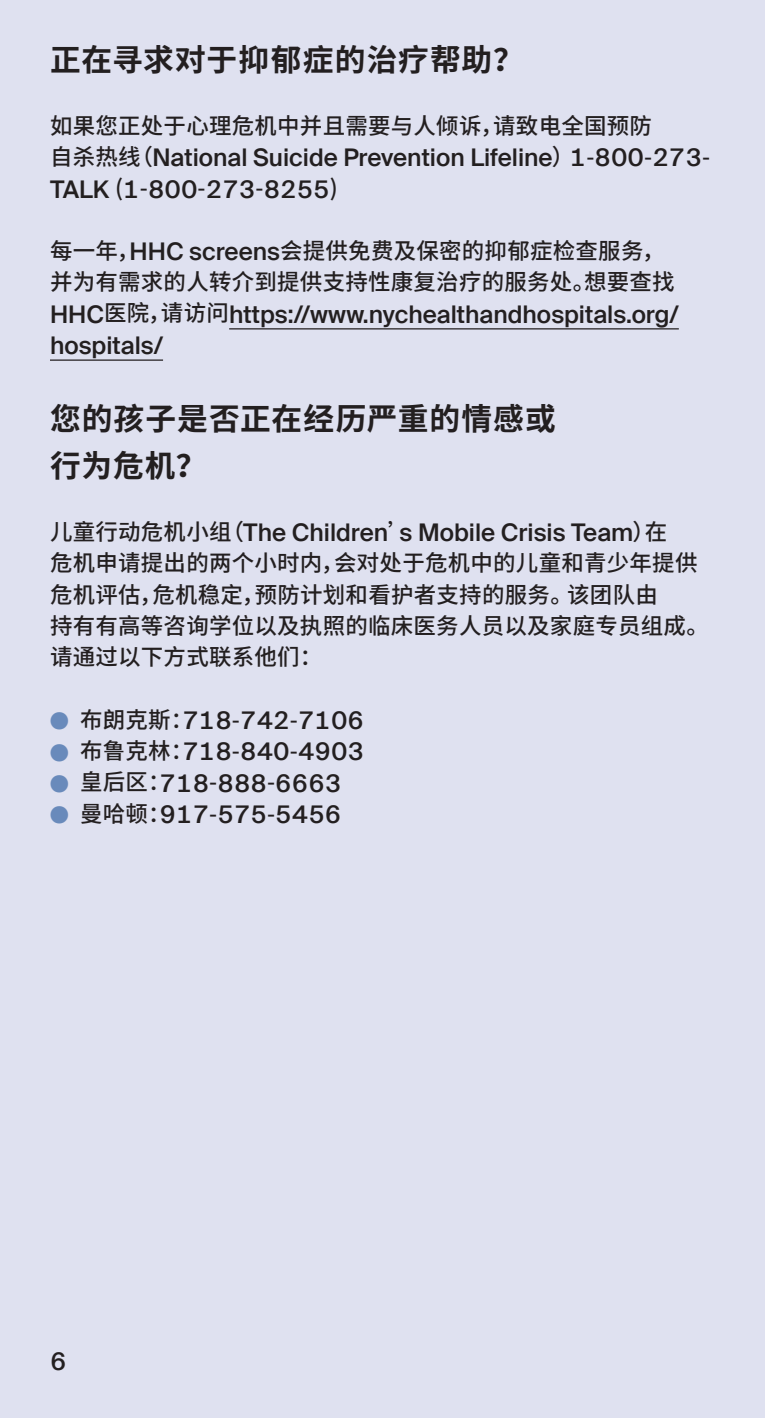
<style>
.page{position:relative;width:765px;height:1418px;background:#dfe1f0}
.page>*{position:absolute;margin:0;border:0;box-sizing:border-box;transform-origin:0 0}
.Subtitle_CN_SC{font:700 30.75px/47px "Noto Sans CJ Ksc";letter-spacing:.035em;color:#231f20}
.Text_9_75_CN_SC{font:500 24.5px/31.2px "Suisse Intl";color:#231f20}
.Text_9_75_CN_SC-2{font:500 22.5px/31.2px "Noto Sans CJ Ksc";letter-spacing:.01em;color:#231f20}
.s1{font-family:"Noto Sans CJ Ksc";font-size:22.5px}
.s2{font-family:"Suisse Intl";font-size:24.5px}
.s3{font-size:30.75px;color:#698abb}
</style>
<div class="page">
<hr style="left:229px;top:328px;width:450px;height:1px;background:#231f20">
<hr style="left:50px;top:359px;width:113px;height:2px;background:#231f20">
<p class="Subtitle_CN_SC" style="left:50px;top:37px;width:475px">正在寻求对于抑郁症的治疗帮助？</p>
<p class="Text_9_75_CN_SC-2" style="left:50px;top:110px;width:604px">如果您正处于心理危机中并且需要与人倾诉，请致电全国预防</p>
<p class="Text_9_75_CN_SC" style="left:50px;top:142px;width:662px"><span class="s1">自杀热线（</span>National Suicide Prevention Lifeline<span class="s1">）</span>1<span class="s1">-</span>800<span class="s1">-</span>273<span class="s1">-<br></span>TALK <span class="s1">(</span>1<span class="s1">-</span>800<span class="s1">-</span>273<span class="s1">-</span>8255<span class="s1">)</span></p>
<p class="Text_9_75_CN_SC-2" style="left:50px;top:235px;width:626px">每一年，<span class="s2">HHC screens</span>会提供免费及保密的抑郁症检查服务，并为有需求的人转介到提供支持性康复治疗的服务处。想要查找</p>
<p class="Text_9_75_CN_SC" style="left:50px;top:298px;width:630px">HHC<span class="s1">医院，请访问</span>https://www.nychealthandhospitals.org/ hospitals/</p>
<p class="Subtitle_CN_SC" style="left:50px;top:396px;width:507px">您的孩子是否正在经历严重的情感或行为危机？</p>
<p class="Text_9_75_CN_SC" style="left:50px;top:517px;width:619px"><span class="s1">儿童行动危机小组（</span>The Children<span class="s1">’</span>s Mobile Crisis Team<span class="s1">）在</span></p>
<p class="Text_9_75_CN_SC-2" style="left:50px;top:548px;width:661px">危机申请提出的两个小时内，会对处于危机中的儿童和青少年提供危机评估，危机稳定，预防计划和看护者支持的服务。该团队由<br>持有有高等咨询学位以及执照的临床医务人员以及家庭专员组成。请通过以下方式联系他们：</p>
<p class="Text_9_75_CN_SC" style="left:50px;top:705px;width:316px"><span class="s3">●</span> <span class="s1">布朗克斯：</span>718<span class="s1">-</span>742<span class="s1">-</span>7106</p>
<p class="Text_9_75_CN_SC" style="left:50px;top:736px;width:316px"><span class="s3">●</span> <span class="s1">布鲁克林：</span>718<span class="s1">-</span>840<span class="s1">-</span>4903</p>
<p class="Text_9_75_CN_SC" style="left:50px;top:767px;width:293px"><span class="s3">●</span> <span class="s1">皇后区：</span>718<span class="s1">-</span>888<span class="s1">-</span>6663</p>
<p class="Text_9_75_CN_SC" style="left:50px;top:798px;width:293px"><span class="s3">●</span> <span class="s1">曼哈顿：</span>917<span class="s1">-</span>575<span class="s1">-</span>5456</p>
<p class="Text_9_75_CN_SC" style="left:50px;top:1345px;width:18px">6</p>
</div>
